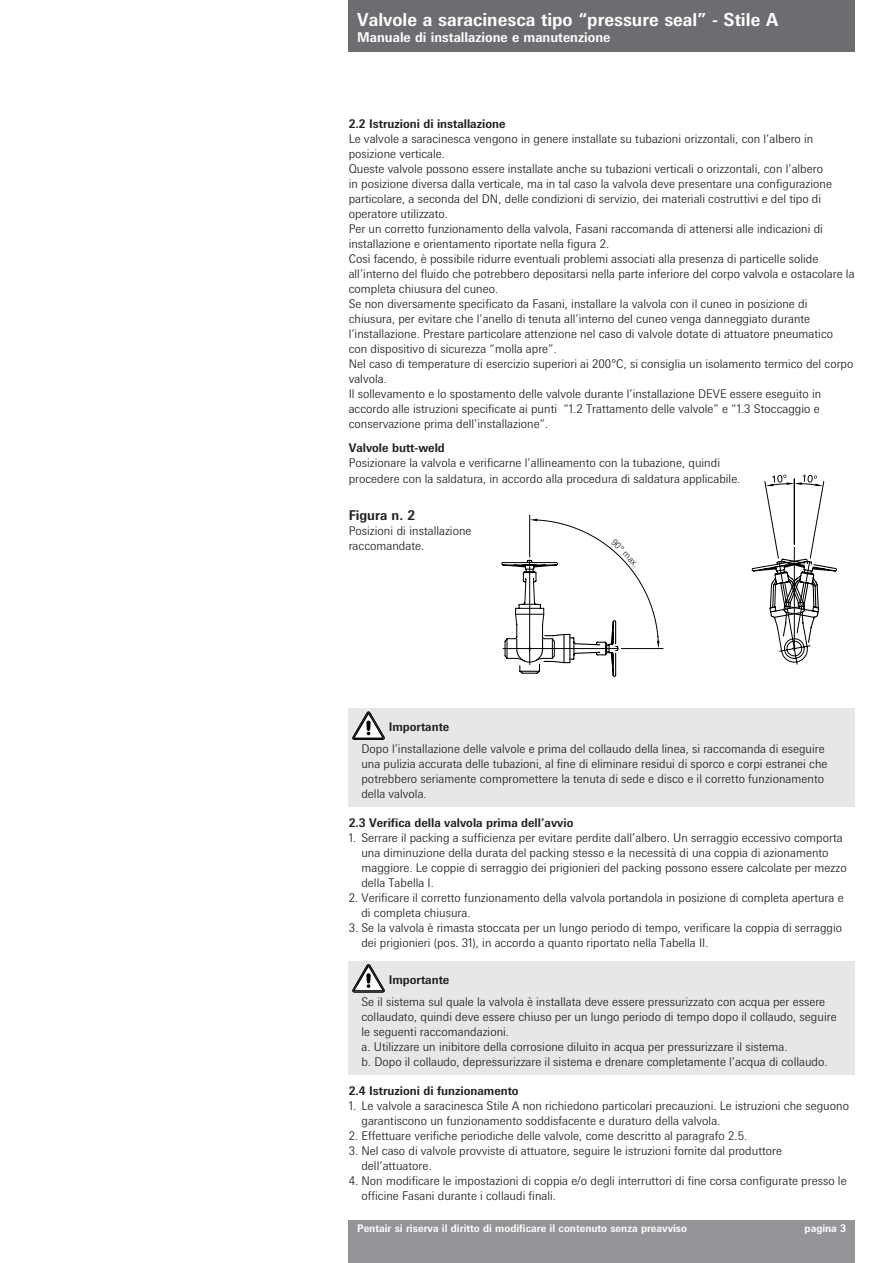
<style>
.page{position:relative;width:893px;height:1263px;background:#fff}
.page>*{position:absolute;margin:0;border:0;box-sizing:border-box;transform-origin:0 0}
.t1{font:700 18px "Messe Univers";color:#fff}
.t2{font:700 13.5px "Messe Univers";color:#fff}
.t3{font:700 13.5px "Messe Univers";color:#231f20}
.t4{font:300 12px/15px "Messe Univers";color:#231f20}
.t5{font:700 12px "Messe Univers";color:#231f20}
.t6{font:700 10.5px "Messe Univers";color:#fff}
.t7{font:300 9px "Messe Univers";color:#231f20}
</style>
<div class="page">
<div style="left:349px;top:0;width:506px;height:52px;background:#6c6d70"></div>
<div style="left:349px;top:1220px;width:506px;height:43px;background:#939598"></div>
<svg style="left:502px;top:474px;width:334px;height:202px"></svg>
<div style="left:349px;top:961px;width:506px;height:113px;background:#e6e7e9"></div>
<svg style="left:352px;top:964px;width:33px;height:28px"></svg>
<div style="left:366px;top:973px;width:5px;height:10px;background:#000;border-radius:2px"></div>
<div style="left:349px;top:708px;width:506px;height:99px;background:#e6e7e9"></div>
<svg style="left:352px;top:712px;width:33px;height:27px"></svg>
<div style="left:366px;top:721px;width:5px;height:10px;background:#000;border-radius:2px"></div>
<h1 class="t1" style="left:357px;top:8px;width:422px">Valvole a saracinesca tipo “pressure seal” - Stile A</h1>
<p class="t2" style="left:357px;top:29px;width:255px">Manuale di installazione e manutenzione</p>
<p class="t5" style="left:349px;top:116px;width:158px">2.2 Istruzioni di installazione</p>
<p class="t4" style="left:349px;top:131px;width:507px">Le valvole a saracinesca vengono in genere installate su tubazioni orizzontali, con l’albero in posizione verticale.<br>Queste valvole possono essere installate anche su tubazioni verticali o orizzontali, con l’albero<br>in posizione diversa dalla verticale, ma in tal caso la valvola deve presentare una configurazione particolare, a seconda del DN, delle condizioni di servizio, dei materiali costruttivi e del tipo di operatore utilizzato.<br>Per un corretto funzionamento della valvola, Fasani raccomanda di attenersi alle indicazioni di installazione e orientamento riportate nella figura 2.<br>Così facendo, è possibile ridurre eventuali problemi associati alla presenza di particelle solide all’interno del fluido che potrebbero depositarsi nella parte inferiore del corpo valvola e ostacolare la completa chiusura del cuneo.<br>Se non diversamente specificato da Fasani, installare la valvola con il cuneo in posizione di chiusura, per evitare che l’anello di tenuta all’interno del cuneo venga danneggiato durante l’installazione. Prestare particolare attenzione nel caso di valvole dotate di attuatore pneumatico con dispositivo di sicurezza “molla apre”.<br>Nel caso di temperature di esercizio superiori ai 200°C, si consiglia un isolamento termico del corpo valvola.<br>Il sollevamento e lo spostamento delle valvole durante l’installazione DEVE essere eseguito in accordo alle istruzioni specificate ai punti “1.2 Trattamento delle valvole” e “1.3 Stoccaggio e conservazione prima dell’installazione”.</p>
<p class="t5" style="left:349px;top:440px;width:98px">Valvole butt-weld</p>
<p class="t4" style="left:349px;top:455px;width:393px;line-height:15.8px">Posizionare la valvola e verificarne l’allineamento con la tubazione, quindi procedere con la saldatura, in accordo alla procedura di saldatura applicabile.</p>
<p class="t3" style="left:349px;top:507px;width:68px">Figura n. 2</p>
<p class="t4" style="left:349px;top:523px;width:124px">Posizioni di installazione raccomandate.</p>
<p class="t7" style="left:617px;top:537px;width:36px;rotate:45deg">90° max.</p>
<p class="t5" style="left:389px;top:719px;width:62px">Importante</p>
<p class="t4" style="left:361px;top:741px;width:468px">Dopo l’installazione delle valvole e prima del collaudo della linea, si raccomanda di eseguire una pulizia accurata delle tubazioni, al fine di eliminare residui di sporco e corpi estranei che potrebbero seriamente compromettere la tenuta di sede e disco e il corretto funzionamento della valvola.</p>
<p class="t5" style="left:349px;top:815px;width:226px">2.3 Verifica della valvola prima dell’avvio</p>
<p class="t4" style="left:361px;top:830px;width:487px;text-indent:-13px">1. Serrare il packing a sufficienza per evitare perdite dall’albero. Un serraggio eccessivo comporta una diminuzione della durata del packing stesso e la necessità di una coppia di azionamento maggiore. Le coppie di serraggio dei prigionieri del packing possono essere calcolate per mezzo della Tabella I.</p>
<p class="t4" style="left:361px;top:890px;width:484px;text-indent:-13px">2. Verificare il corretto funzionamento della valvola portandola in posizione di completa apertura e di completa chiusura.</p>
<p class="t4" style="left:361px;top:920px;width:482px;text-indent:-13px">3. Se la valvola è rimasta stoccata per un lungo periodo di tempo, verificare la coppia di serraggio dei prigionieri (pos. 31), in accordo a quanto riportato nella Tabella II.</p>
<p class="t5" style="left:389px;top:972px;width:62px">Importante</p>
<p class="t4" style="left:361px;top:994px;width:477px">Se il sistema sul quale la valvola è installata deve essere pressurizzato con acqua per essere collaudato, quindi deve essere chiuso per un lungo periodo di tempo dopo il collaudo, seguire le seguenti raccomandazioni.<br>a. Utilizzare un inibitore della corrosione diluito in acqua per pressurizzare il sistema.<br>b. Dopo il collaudo, depressurizzare il sistema e drenare completamente l’acqua di collaudo.</p>
<p class="t5" style="left:349px;top:1083px;width:172px">2.4 Istruzioni di funzionamento</p>
<p class="t4" style="left:361px;top:1098px;width:489px;text-indent:-13px">1. Le valvole a saracinesca Stile A non richiedono particolari precauzioni. Le istruzioni che seguono garantiscono un funzionamento soddisfacente e duraturo della valvola.</p>
<p class="t4" style="left:349px;top:1128px;width:400px">2. Effettuare verifiche periodiche delle valvole, come descritto al paragrafo 2.5.</p>
<p class="t4" style="left:361px;top:1143px;width:422px;text-indent:-13px">3. Nel caso di valvole provviste di attuatore, seguire le istruzioni fornite dal produttore dell’attuatore.</p>
<p class="t4" style="left:361px;top:1173px;width:487px;text-indent:-13px">4. Non modificare le impostazioni di coppia e/o degli interruttori di fine corsa configurate presso le officine Fasani durante i collaudi finali.</p>
<p class="t6" style="left:357px;top:1222px;width:331px">Pentair si riserva il diritto di modificare il contenuto senza preavviso</p>
<p class="t6" style="left:805px;top:1222px;width:43px">pagina 3</p>
</div>
